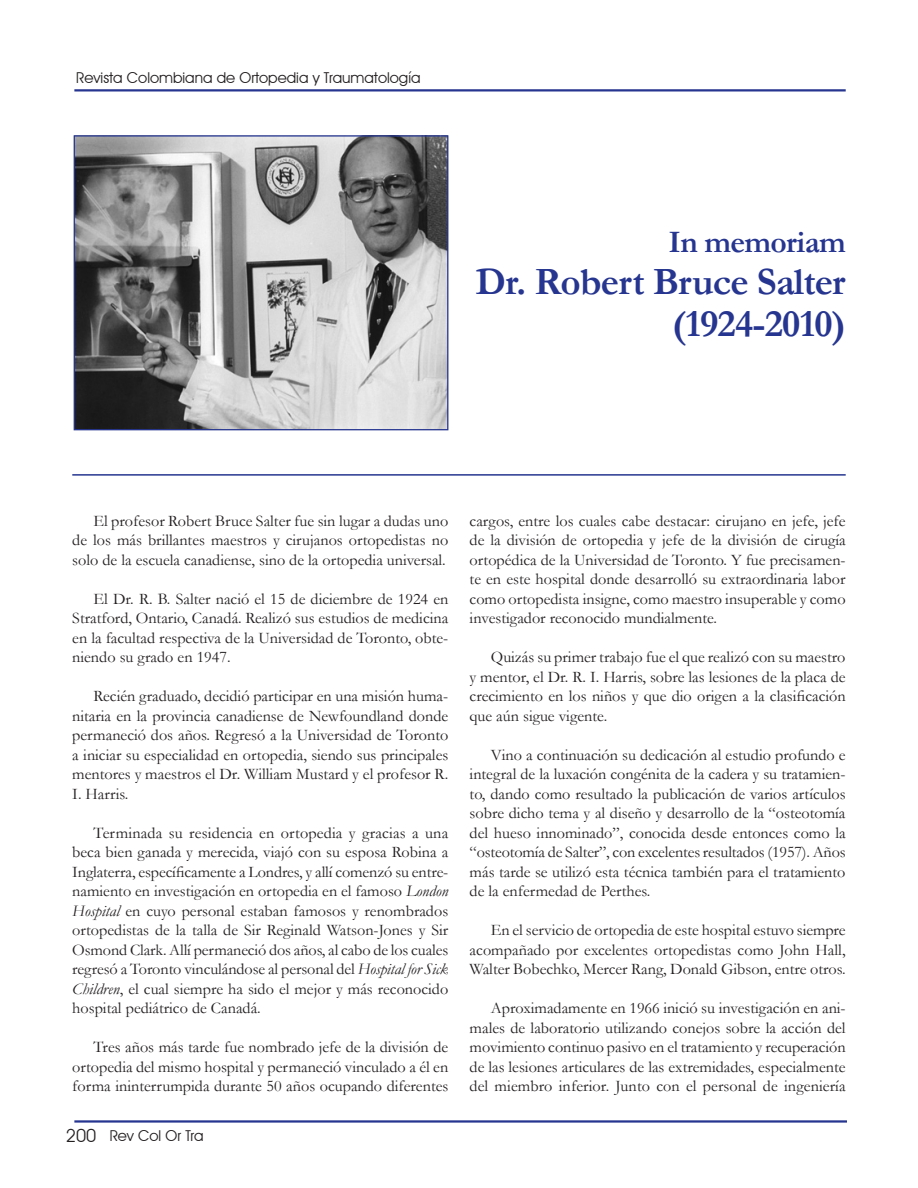
<style>
.page{position:relative;width:918px;height:1188px;background:#fff}
.page>*{position:absolute;margin:0;border:0;box-sizing:border-box;transform-origin:0 0}
.TITULO_ARTICULO{font:700 39px "Garamond";letter-spacing:-.02em;color:#26358f}
.TITULO_ARTICULO-2{font:700 31.5px "Garamond";letter-spacing:-.02em;color:#26358f}
.TEXTO_CORRIDO{font:16.2px/19.5px "Garamond";color:#231f20;text-align:justify}
.t1{font:15px "Avant Garde IT Cby BT";color:#231f20}
.s1{font-style:italic}
.s2{font-size:18px}
</style>
<div class="page">
<hr style="left:74px;top:89px;width:772px;height:3px;background:#26358f">
<hr style="left:74px;top:1120px;width:773px;height:3px;background:#26358f">
<hr style="left:72px;top:474px;width:774px;height:2px;background:#25358f">
<img style="left:76px;top:137px;width:370px;height:291px">
<div style="left:74px;top:135px;width:374px;height:295px;border:1px solid #25358f"></div>
<p class="t1" style="left:76px;top:68px;width:346px">Revista Colombiana de Ortopedia y Traumatología</p>
<p class="TITULO_ARTICULO-2" style="left:669px;top:221px;width:179px">In memoriam</p>
<p class="TITULO_ARTICULO" style="left:476px;top:255px;width:372px">Dr. Robert Bruce Salter</p>
<p class="TITULO_ARTICULO" style="left:672px;top:297px;width:175px">(1924-2010)</p>
<p class="TEXTO_CORRIDO" style="left:72px;top:511px;width:378px;text-indent:21px">El profesor Robert Bruce Salter fue sin lugar a dudas uno de los más brillantes maestros y cirujanos ortopedistas no solo de la escuela canadiense, sino de la ortopedia universal.</p>
<p class="TEXTO_CORRIDO" style="left:72px;top:589px;width:378px;text-indent:21px">El Dr. R. B. Salter nació el 15 de diciembre de 1924 en Stratford, Ontario, Canadá. Realizó sus estudios de medicina en la facultad respectiva de la Universidad de Toronto, obte&shy;niendo su grado en 1947.</p>
<p class="TEXTO_CORRIDO" style="left:72px;top:686px;width:378px;text-indent:21px">Recién graduado, decidió participar en una misión huma&shy;nitaria en la provincia canadiense de Newfoundland donde permaneció dos años. Regresó a la Universidad de Toronto a iniciar su especialidad en ortopedia, siendo sus principales mentores y maestros el Dr. William Mustard y el profesor R.<br>I. Harris.</p>
<p class="TEXTO_CORRIDO" style="left:72px;top:823px;width:378px;text-indent:21px">Terminada su residencia en ortopedia y gracias a una beca bien ganada y merecida, viajó con su esposa Robina a Inglaterra, específicamente a Londres, y allí comenzó su entre&shy;namiento en investigación en ortopedia en el famoso <span class="s1">London Hospital</span> en cuyo personal estaban famosos y renombrados ortopedistas de la talla de Sir Reginald Watson-Jones y Sir Osmond Clark. Allí permaneció dos años, al cabo de los cuales regresó a Toronto vinculándose al personal del <span class="s1">Hospital for Sick Children</span>, el cual siempre ha sido el mejor y más reconocido hospital pediátrico de Canadá.</p>
<p class="TEXTO_CORRIDO" style="left:72px;top:1037px;width:378px;text-indent:21px">Tres años más tarde fue nombrado jefe de la división de ortopedia del mismo hospital y permaneció vinculado a él en forma ininterrumpida durante 50 años ocupando diferentes</p>
<p class="t1" style="left:66px;top:1127px;width:139px"><span class="s2">200</span> Rev Col Or Tra</p>
<p class="TEXTO_CORRIDO" style="left:470px;top:511px;width:378px">cargos, entre los cuales cabe destacar: cirujano en jefe, jefe de la división de ortopedia y jefe de la división de cirugía ortopédica de la Universidad de Toronto. Y fue precisamen&shy;te en este hospital donde desarrolló su extraordinaria labor como ortopedista insigne, como maestro insuperable y como investigador reconocido mundialmente.</p>
<p class="TEXTO_CORRIDO" style="left:470px;top:647px;width:378px;text-indent:21px">Quizás su primer trabajo fue el que realizó con su maestro y mentor, el Dr. R. I. Harris, sobre las lesiones de la placa de crecimiento en los niños y que dio origen a la clasificación que aún sigue vigente.</p>
<p class="TEXTO_CORRIDO" style="left:470px;top:745px;width:378px;text-indent:21px">Vino a continuación su dedicación al estudio profundo e integral de la luxación congénita de la cadera y su tratamien&shy;to, dando como resultado la publicación de varios artículos sobre dicho tema y al diseño y desarrollo de la “osteotomía del hueso innominado”, conocida desde entonces como la “osteotomía de Salter”, con excelentes resultados (1957). Años más tarde se utilizó esta técnica también para el tratamiento de la enfermedad de Perthes.</p>
<p class="TEXTO_CORRIDO" style="left:470px;top:920px;width:378px;text-indent:21px">En el servicio de ortopedia de este hospital estuvo siempre acompañado por excelentes ortopedistas como John Hall, Walter Bobechko, Mercer Rang, Donald Gibson, entre otros.</p>
<p class="TEXTO_CORRIDO" style="left:470px;top:998px;width:378px;text-indent:21px">Aproximadamente en 1966 inició su investigación en ani&shy;males de laboratorio utilizando conejos sobre la acción del movimiento continuo pasivo en el tratamiento y recuperación de las lesiones articulares de las extremidades, especialmente del miembro inferior. Junto con el personal de ingeniería</p>
</div>
